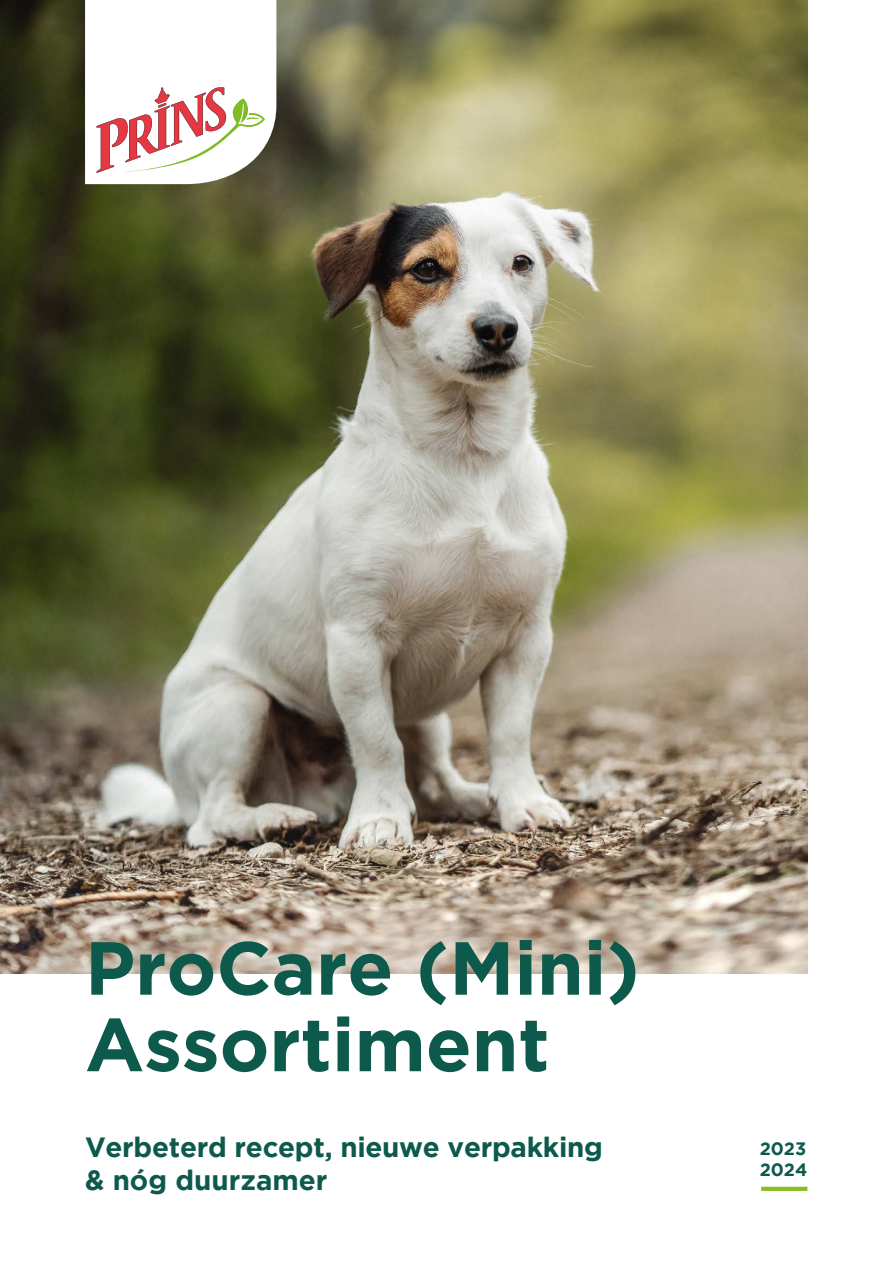
<style>
.page{position:relative;width:893px;height:1263px;background:#fff}
.page>*{position:absolute;margin:0;border:0;box-sizing:border-box;transform-origin:0 0}
.t1{font:700 75px/76.5px "Gotham";color:#0d5a4d}
.t2{font:700 27.75px/33.3px "Gotham";letter-spacing:-.01em;color:#0d5a4d}
.t3{font:700 17.85px/21.5px "Gotham";color:#0d5a4d}
</style>
<div class="page">
<img style="left:0;top:0;width:808px;height:974px">
<svg style="left:85px;top:0;width:191px;height:184px"></svg>
<hr style="left:761px;top:1187px;width:46px;height:4px;background:#89bd24">
<h1 class="t1" style="left:85px;top:928px;width:556px">ProCare (Mini)<br>Assortiment</h1>
<p class="t2" style="left:85px;top:1130px;width:519px">Verbeterd recept, nieuwe verpakking &amp; nóg duurzamer</p>
<p class="t3" style="left:760px;top:1137px;width:49px">2023<br>2024</p>
</div>
